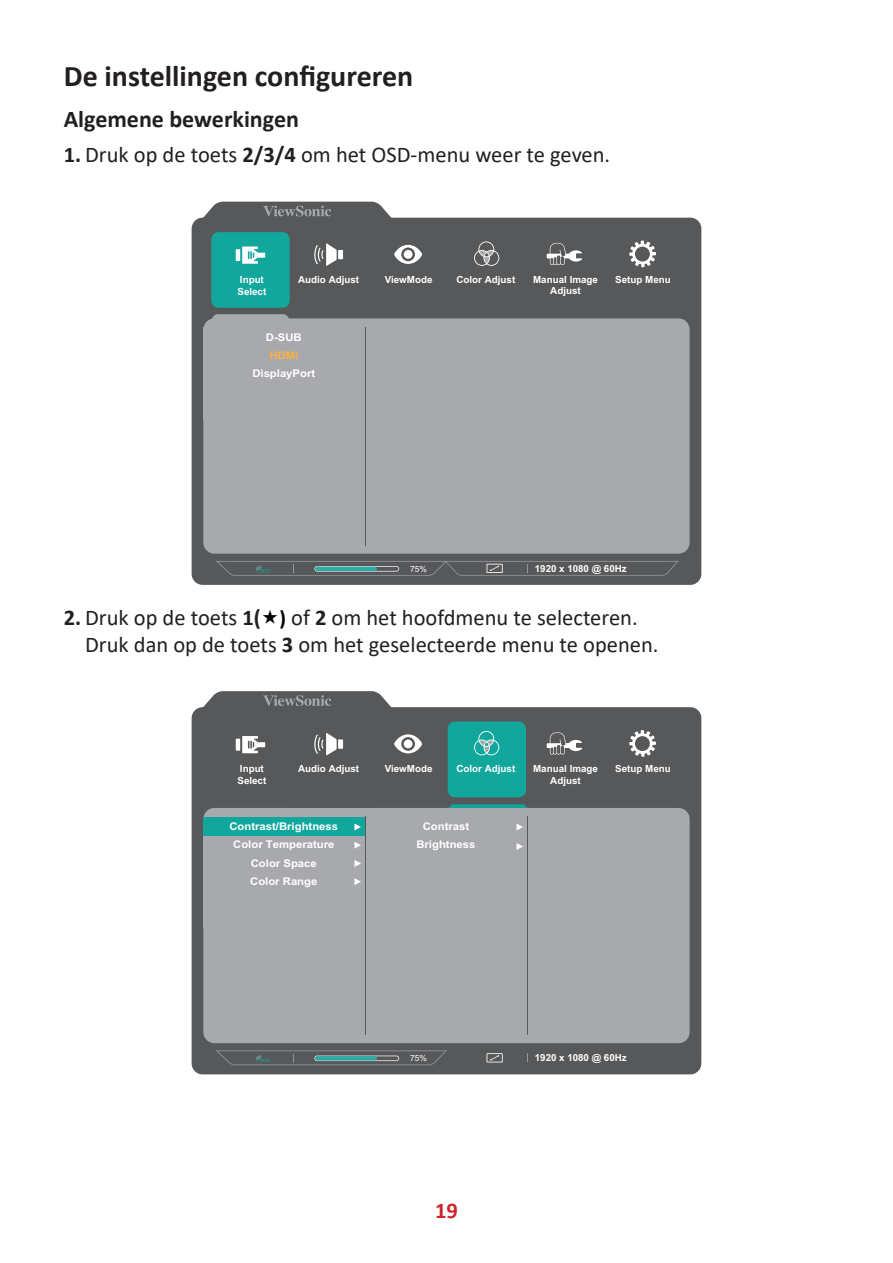
<style>
.page{position:relative;width:893px;height:1263px;background:#fff}
.page>*{position:absolute;margin:0;border:0;box-sizing:border-box;transform-origin:0 0}
.t1{font:700 30px "Calibri";color:#231f20}
.t2{font:700 24px "Calibri";color:#231f20}
.t3{font:22.5px/27px "Calibri";color:#231f20}
.t4{font:700 22.5px "Calibri";color:#d1232a}
.t5{font:700 10.65px/18.3px "Arial";color:#fff;text-align:center;scale:1.06 1}
.t6{font:700 10.65px "Arial";color:#fbb041;scale:1.06 1}
.t7{font:700 9.75px/11.7px "Arial";color:#fff}
.t8{font:8.4px "Arial";color:#fff}
.s1{font-weight:700}
.s2{font-weight:700;font-size:21px;color:#000}
</style>
<div class="page">
<div style="left:192px;top:218px;width:509px;height:367px;background:#57585a;border-radius:11px"></div>
<svg style="left:212px;top:314px;width:77px;height:4px"></svg>
<div style="left:203px;top:318px;width:487px;height:236px;background:#a8a9ad;border-radius:11px"></div>
<div style="left:211px;top:232px;width:79px;height:76px;background:#12a79d;border-radius:7px"></div>
<hr style="left:365px;top:327px;width:1px;height:219px;background:#57585a">
<svg style="left:216px;top:561px;width:463px;height:15px"></svg>
<svg style="left:198px;top:202px;width:198px;height:17px"></svg>
<svg style="left:629px;top:241px;width:27px;height:26px"></svg>
<svg style="left:394px;top:245px;width:28px;height:19px"></svg>
<div style="left:404px;top:250px;width:8px;height:9px;background:#fff;border-radius:50%"></div>
<svg style="left:547px;top:243px;width:35px;height:22px"></svg>
<hr style="left:236px;top:249px;width:4px;height:12px;background:#fff">
<svg style="left:242px;top:246px;width:23px;height:18px"></svg>
<div style="left:338px;top:250px;width:5px;height:9px;background:#fff"></div>
<svg style="left:314px;top:243px;width:23px;height:23px"></svg>
<svg style="left:474px;top:241px;width:25px;height:25px"></svg>
<div style="left:192px;top:707px;width:509px;height:367px;background:#57585a;border-radius:11px"></div>
<div style="left:203px;top:808px;width:487px;height:235px;background:#a8a9ad;border-radius:11px"></div>
<div style="left:448px;top:722px;width:78px;height:75px;background:#12a79d;border-radius:7px"></div>
<svg style="left:354px;top:878px;width:7px;height:7px"></svg>
<div style="left:203px;top:818px;width:162px;height:18px;background:#12a79d"></div>
<svg style="left:354px;top:823px;width:7px;height:7px"></svg>
<svg style="left:517px;top:824px;width:6px;height:6px"></svg>
<hr style="left:527px;top:816px;width:1px;height:219px;background:#57585a">
<hr style="left:365px;top:816px;width:1px;height:219px;background:#57585a">
<svg style="left:487px;top:1053px;width:16px;height:9px"></svg>
<svg style="left:216px;top:1050px;width:231px;height:15px"></svg>
<svg style="left:198px;top:691px;width:198px;height:18px"></svg>
<svg style="left:448px;top:804px;width:80px;height:4px"></svg>
<svg style="left:517px;top:843px;width:6px;height:7px"></svg>
<svg style="left:629px;top:730px;width:27px;height:27px"></svg>
<svg style="left:394px;top:734px;width:28px;height:19px"></svg>
<div style="left:404px;top:739px;width:8px;height:9px;background:#fff;border-radius:50%"></div>
<svg style="left:547px;top:732px;width:35px;height:23px"></svg>
<hr style="left:236px;top:739px;width:4px;height:12px;background:#fff">
<svg style="left:242px;top:736px;width:23px;height:17px"></svg>
<div style="left:338px;top:739px;width:5px;height:10px;background:#fff"></div>
<svg style="left:314px;top:733px;width:23px;height:22px"></svg>
<svg style="left:474px;top:731px;width:25px;height:24px"></svg>
<svg style="left:354px;top:860px;width:7px;height:7px"></svg>
<svg style="left:354px;top:842px;width:7px;height:7px"></svg>
<h1 class="t1" style="left:64px;top:55px;width:351px">De instellingen configureren</h1>
<h2 class="t2" style="left:64px;top:102px;width:237px">Algemene bewerkingen</h2>
<h3 class="t3" style="left:64px;top:141px;width:548px"><span class="s1">1.</span> Druk op de toets <span class="s1">2/3/4</span> om het OSD-menu weer te geven.</h3>
<p class="t7" style="left:237px;top:274px;width:30px">Input<br>Select</p>
<p class="t7" style="left:298px;top:274px;width:63px">Audio Adjust</p>
<p class="t5" style="left:266px;top:328px;width:35px">D-SUB</p>
<p class="t6" style="left:269px;top:348px;width:29px">HDMI</p>
<p class="t5" style="left:252px;top:364px;width:61px">DisplayPort</p>
<p class="t7" style="left:385px;top:274px;width:49px">ViewMode</p>
<p class="t7" style="left:456px;top:274px;width:60px">Color Adjust</p>
<p class="t7" style="left:533px;top:273px;width:66px">Manual Image</p>
<p class="t7" style="left:615px;top:274px;width:57px">Setup Menu</p>
<p class="t7" style="left:550px;top:285px;width:32px">Adjust</p>
<p class="t8" style="left:410px;top:563px;width:18px">75%</p>
<p class="t7" style="left:535px;top:562px;width:93px">1920 x 1080 @ 60Hz</p>
<h3 class="t3" style="left:85px;top:603px;width:575px;text-indent:-21px"><span class="s1">2.</span> Druk op de toets <span class="s1">1(</span> <span class="s2">)</span> of <span class="s1">2</span> om het hoofdmenu te selecteren.<br>Druk dan op de toets <span class="s1">3</span> om het geselecteerde menu te openen.</h3>
<p class="t7" style="left:385px;top:763px;width:49px">ViewMode</p>
<p class="t7" style="left:456px;top:763px;width:60px">Color Adjust</p>
<p class="t7" style="left:533px;top:763px;width:66px">Manual Image</p>
<p class="t7" style="left:615px;top:763px;width:57px">Setup Menu</p>
<p class="t7" style="left:550px;top:775px;width:32px">Adjust</p>
<p class="t7" style="left:237px;top:763px;width:30px">Input<br>Select</p>
<p class="t7" style="left:298px;top:763px;width:63px">Audio Adjust</p>
<p class="t5" style="left:229px;top:817px;width:104px">Contrast/Brightness<br>Color Temperature<br>Color Space<br>Color Range</p>
<p class="t5" style="left:416px;top:817px;width:57px">Contrast<br>Brightness</p>
<p class="t8" style="left:410px;top:1053px;width:18px">75%</p>
<p class="t7" style="left:535px;top:1052px;width:93px">1920 x 1080 @ 60Hz</p>
<h3 class="t4" style="left:435px;top:1194px;width:24px">19</h3>
</div>
